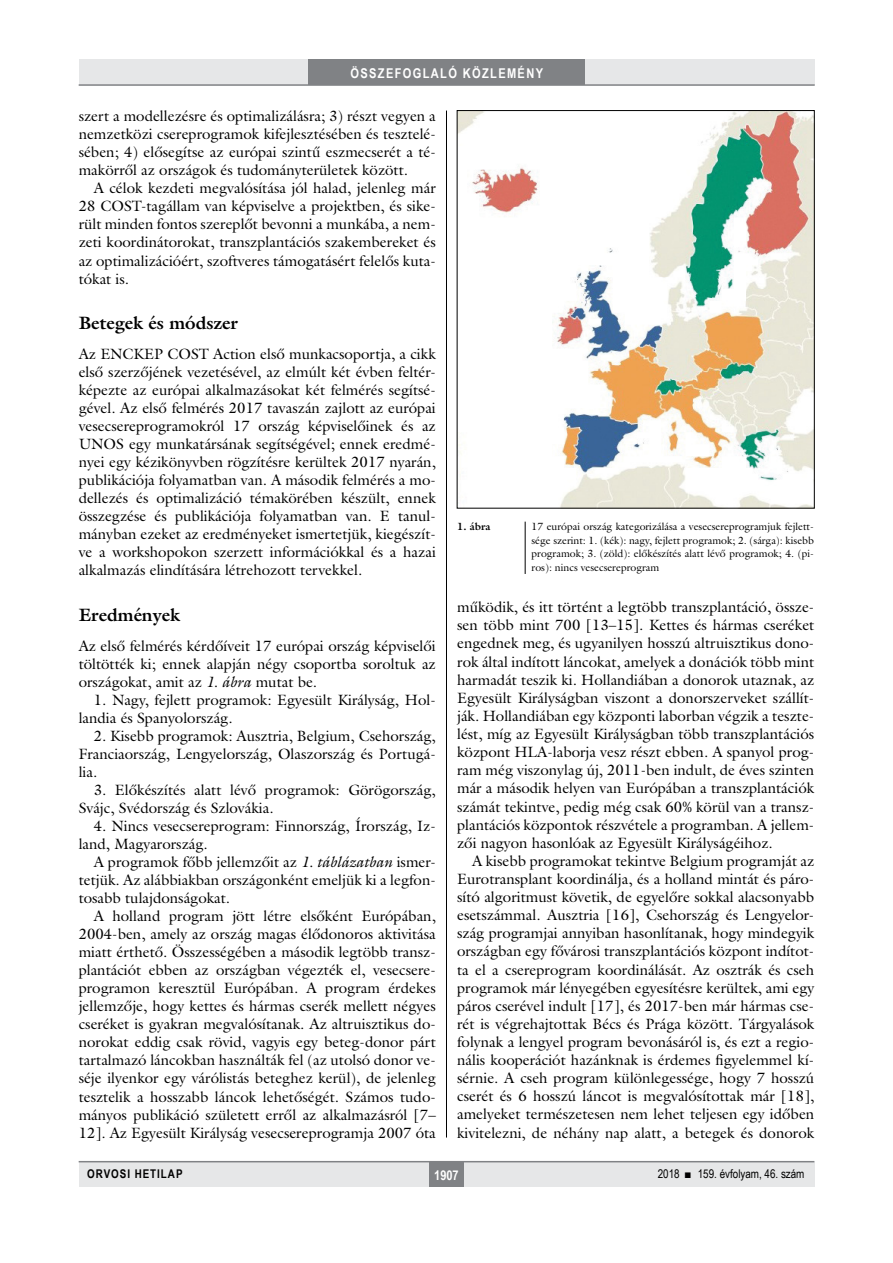
<style>
.page{position:relative;width:893px;height:1263px;background:#fff}
.page>*{position:absolute;margin:0;border:0;box-sizing:border-box;transform-origin:0 0}
.alcimbold{font:700 18px "Galliard Reg";color:#000}
.Body_Text{font:15px/18.1px "Galliard Reg";color:#000}
.Body_tompa{font:15px/18px "Galliard Reg";color:#000;text-align:justify}
.t1{font:700 13.5px "Arial Narrow";letter-spacing:.1em;color:#fff}
.t2{font:12px "Arial Narrow";color:#000}
.t3{font:700 12px "Arial Narrow";letter-spacing:.08em;color:#000}
.kepalairas2{font:10.5px/13.5px "Galliard Reg";color:#000;text-align:justify}
.kepalairas1{font:700 10.5px "Galliard Reg";color:#000}
.s1{font-style:italic}
</style>
<div class="page">
<div style="left:79px;top:1161px;width:735px;height:25px;background:#e6e7e8"></div>
<div style="left:429px;top:1161px;width:34px;height:25px;background:#808285"></div>
<hr style="left:79px;top:1161px;width:735px;height:1px;background:#808285">
<div style="left:79px;top:60px;width:735px;height:25px;background:#e6e7e8"></div>
<div style="left:308px;top:60px;width:277px;height:25px;background:#808285"></div>
<hr style="left:79px;top:84px;width:736px;height:2px;background:#808285">
<hr style="left:446px;top:111px;width:1px;height:1026px;background:#000">
<img style="left:459px;top:112px;width:354px;height:394px">
<div style="left:457px;top:110px;width:358px;height:398px;border:1px solid #000"></div>
<hr style="left:525px;top:522px;width:1px;height:52px;background:#000">
<p class="t1" style="left:350px;top:63px;width:194px">ÖSSZEFOGLALÓ KÖZLEMÉNY</p>
<p class="Body_tompa" style="left:79px;top:107px;width:359px">szert a modellezésre és optimalizálásra; 3) részt vegyen a nemzetközi csereprogramok kifejlesztésében és tesztelé&shy;sében; 4) elősegítse az európai szintű eszmecserét a té&shy;makörről az országok és tudományterületek között.</p>
<p class="Body_Text" style="left:79px;top:179px;width:359px;text-align:justify;text-indent:15px">A célok kezdeti megvalósítása jól halad, jelenleg már 28 COST-tagállam van képviselve a projektben, és sike&shy;rült minden fontos szereplőt bevonni a munkába, a nem&shy;zeti koordinátorokat, transzplantációs szakembereket és az optimalizációért, szoftveres támogatásért felelős kuta&shy;tókat is.</p>
<p class="alcimbold" style="left:79px;top:311px;width:161px">Betegek és módszer</p>
<p class="Body_tompa" style="left:79px;top:345px;width:359px">Az ENCKEP COST Action első munkacsoportja, a cikk első szerzőjének vezetésével, az elmúlt két évben feltér&shy;képezte az európai alkalmazásokat két felmérés segítsé&shy;gével. Az első felmérés 2017 tavaszán zajlott az európai vesecsereprogramokról 17 ország képviselőinek és az UNOS egy munkatársának segítségével; ennek eredmé&shy;nyei egy kézikönyvben rögzítésre kerültek 2017 nyarán, publikációja folyamatban van. A második felmérés a mo&shy;dellezés és optimalizáció témakörében készült, ennek összegzése és publikációja folyamatban van. E tanul&shy;mányban ezeket az eredményeket ismertetjük, kiegészít&shy;ve a workshopokon szerzett információkkal és a hazai alkalmazás elindítására létrehozott tervekkel.</p>
<p class="alcimbold" style="left:79px;top:603px;width:103px">Eredmények</p>
<p class="Body_tompa" style="left:79px;top:637px;width:359px">Az első felmérés kérdőíveit 17 európai ország képviselői töltötték ki; ennek alapján négy csoportba soroltuk az országokat, amit az <span class="s1">1. ábra</span> mutat be.</p>
<p class="Body_Text" style="left:79px;top:691px;width:359px;text-indent:15px">1. Nagy, fejlett programok: Egyesült Királyság, Hol&shy;landia és Spanyolország.</p>
<p class="Body_Text" style="left:79px;top:727px;width:359px;text-align:justify;text-indent:15px">2. Kisebb programok: Ausztria, Belgium, Csehország, Franciaország, Lengyelország, Olaszország és Portugá&shy;lia.</p>
<p class="Body_Text" style="left:79px;top:781px;width:359px;text-indent:15px">3. Előkészítés alatt lévő programok: Görögország,<br>Svájc, Svédország és Szlovákia.</p>
<p class="Body_Text" style="left:79px;top:817px;width:359px;text-indent:15px">4. Nincs vesecsereprogram: Finnország, Írország, Iz&shy;land, Magyarország.</p>
<p class="Body_Text" style="left:79px;top:853px;width:359px;text-align:justify;text-indent:15px">A programok főbb jellemzőit az <span class="s1">1. táblázatban</span> ismer&shy;tetjük. Az alábbiakban országonként emeljük ki a legfon&shy;tosabb tulajdonságokat.</p>
<p class="Body_Text" style="left:79px;top:907px;width:359px;text-indent:15px">A holland program jött létre elsőként Európában, 2004-ben, amely az ország magas élődonoros aktivitása miatt érthető. Összességében a második legtöbb transz&shy;plantációt ebben az országban végezték el, vesecsere&shy;programon keresztül Európában. A program érdekes jellemzője, hogy kettes és hármas cserék mellett négyes cseréket is gyakran megvalósítanak. Az altruisztikus do&shy;norokat eddig csak rövid, vagyis egy beteg-donor párt tartalmazó láncokban használták fel (az utolsó donor ve&shy;séje ilyenkor egy várólistás beteghez kerül), de jelenleg tesztelik a hosszabb láncok lehetőségét. Számos tudo&shy;mányos publikáció született erről az alkalmazásról [7– 12]. Az Egyesült Királyság vesecsereprogramja 2007 óta</p>
<p class="kepalairas1" style="left:457px;top:520px;width:35px">1. ábra</p>
<p class="kepalairas2" style="left:531px;top:520px;width:284px">17 európai ország kategorizálása a vesecsereprogramjuk fejlett&shy;sége szerint: 1. (kék): nagy, fejlett programok; 2. (sárga): kisebb programok; 3. (zöld): előkészítés alatt lévő programok; 4. (pi&shy;ros): nincs vesecsereprogram</p>
<p class="Body_Text" style="left:457px;top:598px;width:359px">működik, és itt történt a legtöbb transzplantáció, össze&shy;sen több mint 700 [13–15]. Kettes és hármas cseréket engednek meg, és ugyanilyen hosszú altruisztikus dono&shy;rok által indított láncokat, amelyek a donációk több mint harmadát teszik ki. Hollandiában a donorok utaznak, az Egyesült Királyságban viszont a donorszerveket szállít&shy;ják. Hollandiában egy központi laborban végzik a teszte&shy;lést, míg az Egyesült Királyságban több transzplantációs központ HLA-laborja vesz részt ebben. A spanyol prog&shy;ram még viszonylag új, 2011-ben indult, de éves szinten már a második helyen van Európában a transzplantációk számát tekintve, pedig még csak 60% körül van a transz&shy;plantációs központok részvétele a programban. A jellem&shy;zői nagyon hasonlóak az Egyesült Királyságéihoz.</p>
<p class="Body_Text" style="left:457px;top:851px;width:359px;text-align:justify;text-indent:15px">A kisebb programokat tekintve Belgium programját az Eurotransplant koordinálja, és a holland mintát és páro&shy;sító algoritmust követik, de egyelőre sokkal alacsonyabb esetszámmal. Ausztria [16], Csehország és Lengyelor&shy;szág programjai annyiban hasonlítanak, hogy mindegyik országban egy fővárosi transzplantációs központ indítot&shy;ta el a csereprogram koordinálását. Az osztrák és cseh programok már lényegében egyesítésre kerültek, ami egy páros cserével indult [17], és 2017-ben már hármas cse&shy;rét is végrehajtottak Bécs és Prága között. Tárgyalások folynak a lengyel program bevonásáról is, és ezt a regio&shy;nális kooperációt hazánknak is érdemes figyelemmel kí&shy;sérnie. A cseh program különlegessége, hogy 7 hosszú cserét és 6 hosszú láncot is megvalósítottak már [18], amelyeket természetesen nem lehet teljesen egy időben kivitelezni, de néhány nap alatt, a betegek és donorok</p>
<p class="t3" style="left:87px;top:1165px;width:97px">ORVOSI HETILAP</p>
<p class="t1" style="left:434px;top:1165px;width:26px">1907</p>
<p class="t2" style="left:658px;top:1165px;width:148px">2018 ■ 159. évfolyam, 46. szám</p>
</div>
